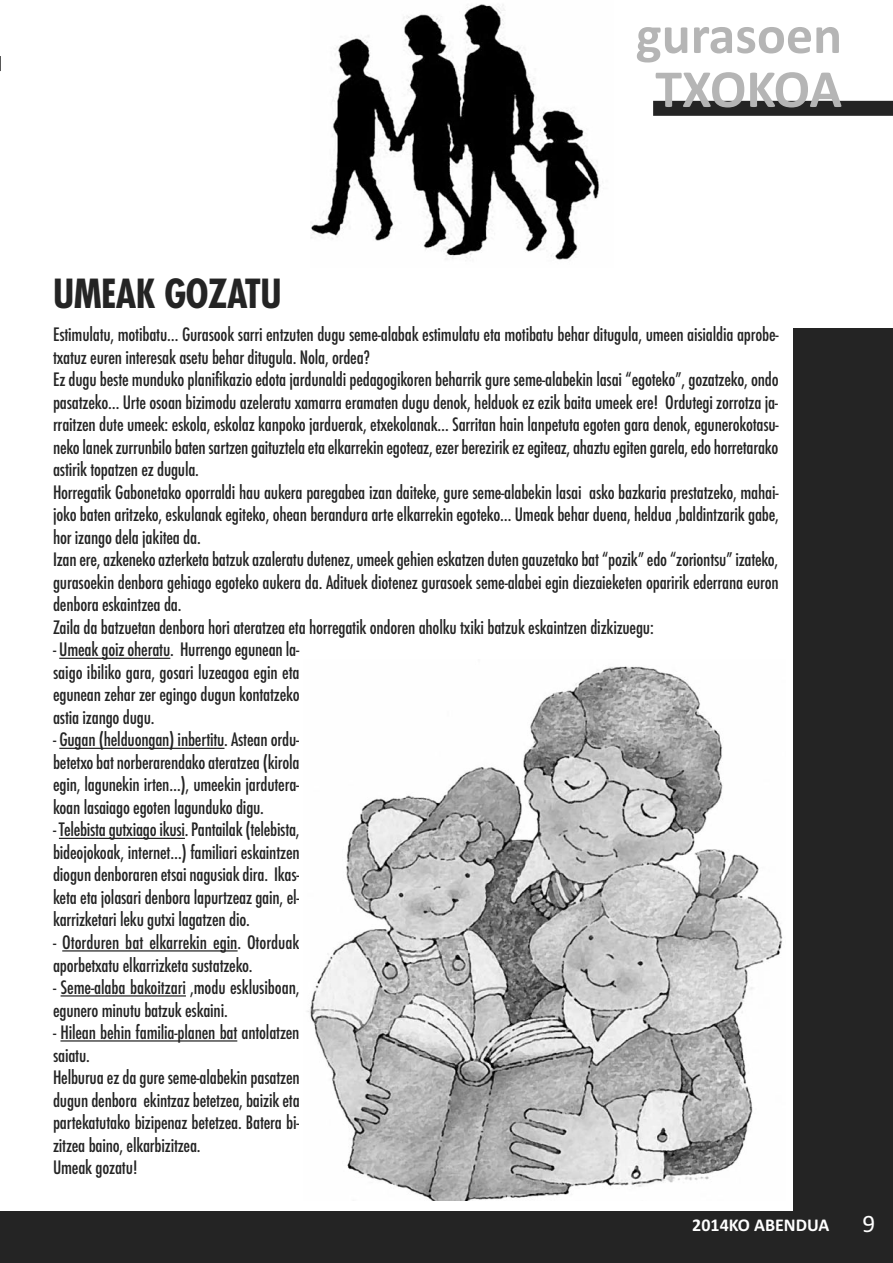
<style>
.page{position:relative;width:893px;height:1263px;background:#fff}
.page>*{position:absolute;margin:0;border:0;box-sizing:border-box;transform-origin:0 0}
.t1{font:700 54px/54px "Calibri";color:#b5b5b5;text-align:center}
.t2{font:700 condensed 39px "Futura";letter-spacing:-.015em;color:#242424}
.t3{font:25.2px "Calibri";color:#fff}
.t4{font:500 condensed 18px/22.5px "Futura";letter-spacing:-.01em;color:#242424}
.t5{font:700 18px "Calibri";color:#fff}
</style>
<div class="page">
<div style="left:0;top:1211px;width:893px;height:52px;background:#242424"></div>
<hr style="left:59px;top:658px;width:111px;height:1px;background:#242424">
<hr style="left:59px;top:748px;width:165px;height:1px;background:#242424">
<hr style="left:59px;top:838px;width:126px;height:1px;background:#242424">
<hr style="left:62px;top:950px;width:176px;height:1px;background:#242424">
<hr style="left:61px;top:995px;width:125px;height:1px;background:#242424">
<hr style="left:60px;top:1040px;width:177px;height:1px;background:#242424">
<div style="left:793px;top:328px;width:100px;height:891px;background:#242424"></div>
<img style="left:311px;top:4px;width:290px;height:256px">
<div style="left:653px;top:101px;width:240px;height:15px;background:#242424"></div>
<svg style="left:0;top:56px;width:1px;height:15px"></svg>
<img style="left:307px;top:666px;width:476px;height:535px">
<h1 class="t1" style="left:636px;top:7px;width:207px">gurasoen<br>TXOKOA</h1>
<h2 class="t2" style="left:53px;top:277px;width:230px">UMEAK GOZATU</h2>
<p class="t4" style="left:53px;top:324px;width:727px">Estimulatu, motibatu… Gurasook sarri entzuten dugu seme-alabak estimulatu eta motibatu behar ditugula, umeen aisialdia aprobe&shy;txatuz euren interesak asetu behar ditugula. Nola, ordea?<br>Ez dugu beste munduko planifikazio edota jardunaldi pedagogikoren beharrik gure seme-alabekin lasai “egoteko”, gozatzeko, ondo pasatzeko… Urte osoan bizimodu azeleratu xamarra eramaten dugu denok, helduok ez ezik baita umeek ere! Ordutegi zorrotza ja&shy;rraitzen dute umeek: eskola, eskolaz kanpoko jarduerak, etxekolanak… Sarritan hain lanpetuta egoten gara denok, egunerokotasu&shy;neko lanek zurrunbilo baten sartzen gaituztela eta elkarrekin egoteaz, ezer berezirik ez egiteaz, ahaztu egiten garela, edo horretarako astirik topatzen ez dugula.<br>Horregatik Gabonetako oporraldi hau aukera paregabea izan daiteke, gure seme-alabekin lasai asko bazkaria prestatzeko, mahai&shy;joko baten aritzeko, eskulanak egiteko, ohean berandura arte elkarrekin egoteko… Umeak behar duena, heldua ,baldintzarik gabe, hor izango dela jakitea da.<br>Izan ere, azkeneko azterketa batzuk azaleratu dutenez, umeek gehien eskatzen duten gauzetako bat “pozik” edo “zoriontsu” izateko, gurasoekin denbora gehiago egoteko aukera da. Adituek diotenez gurasoek seme-alabei egin diezaieketen oparirik ederrana euron denbora eskaintzea da.<br>Zaila da batzuetan denbora hori ateratzea eta horregatik ondoren aholku txiki batzuk eskaintzen dizkizuegu:</p>
<p class="t4" style="left:53px;top:639px;width:248px;text-align:justify">- Umeak goiz oheratu. Hurrengo egunean la&shy;saigo ibiliko gara, gosari luzeagoa egin eta egunean zehar zer egingo dugun kontatzeko astia izango dugu.</p>
<p class="t4" style="left:53px;top:729px;width:248px;text-align:justify">- Gugan (helduongan) inbertitu. Astean ordu&shy;betetxo bat norberarendako ateratzea (kirola egin, lagunekin irten…), umeekin jardutera&shy;koan lasaiago egoten lagunduko digu.</p>
<p class="t4" style="left:53px;top:820px;width:248px;text-align:justify">- Telebista gutxiago ikusi. Pantailak (telebista, bideojokoak, internet…) familiari eskaintzen diogun denboraren etsai nagusiak dira. Ikas&shy;keta eta jolasari denbora lapurtzeaz gain, el&shy;karrizketari leku gutxi lagatzen dio.</p>
<p class="t4" style="left:53px;top:932px;width:248px">- Otorduren bat elkarrekin egin. Otorduak aporbetxatu elkarrizketa sustatzeko.</p>
<p class="t4" style="left:53px;top:977px;width:248px">- Seme-alaba bakoitzari ,modu esklusiboan, egunero minutu batzuk eskaini.</p>
<p class="t4" style="left:53px;top:1022px;width:248px">- Hilean behin familia-planen bat antolatzen saiatu.<br>Helburua ez da gure seme-alabekin pasatzen dugun denbora ekintzaz betetzea, baizik eta partekatutako bizipenaz betetzea. Batera bi&shy;zitzea baino, elkarbizitzea.<br>Umeak gozatu!</p>
<p class="t5" style="left:692px;top:1214px;width:138px">2014KO ABENDUA</p>
<h3 class="t3" style="left:863px;top:1209px;width:14px">9</h3>
</div>
